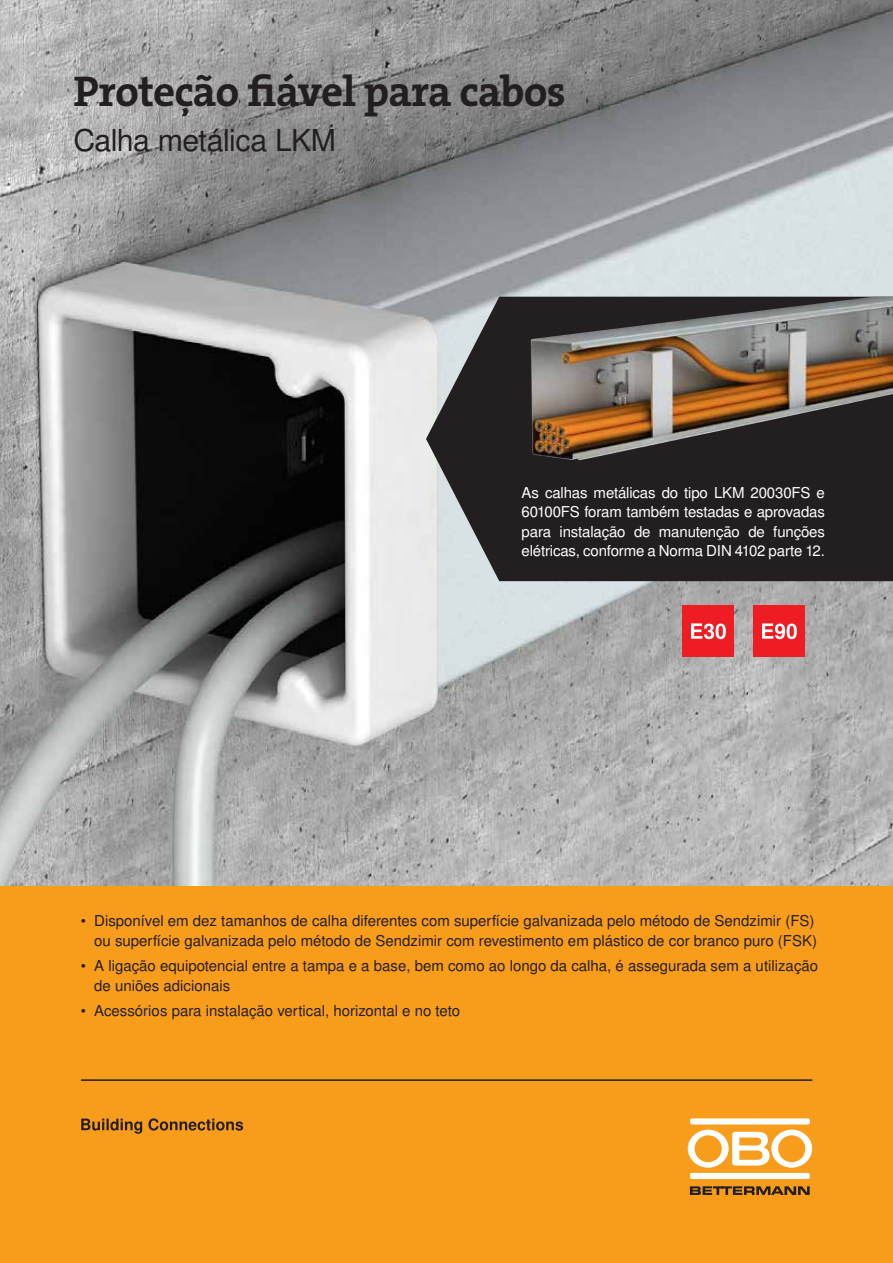
<style>
.page{position:relative;width:893px;height:1263px;background:#f89c1c}
.page>*{position:absolute;margin:0;border:0;box-sizing:border-box;transform-origin:0 0}
.t1{font:700 43.2px "The Serif B W7";letter-spacing:-.02em;color:#231f20}
.t2{font:30.3px "Nimbus San LOT";letter-spacing:-.02em;color:#231f20}
.t3{font:15px/19.5px "Nimbus San LOT";color:#231f20;text-align:right}
.t4{font:15px/19.5px "Nimbus San LOT";letter-spacing:-.01em;color:#fff;text-align:justify}
</style>
<div class="page">
<img style="left:0;top:0;width:893px;height:885px">
<hr style="left:82px;top:1079px;width:730px;height:2px;background:#231f20">
<div style="left:690px;top:1173px;width:120px;height:6px;background:#fff;border-radius:2px"></div>
<svg style="left:688px;top:1129px;width:124px;height:39px"></svg>
<div style="left:690px;top:1118px;width:120px;height:6px;background:#fff;border-radius:2px"></div>
<svg style="left:690px;top:1186px;width:120px;height:9px"></svg>
<svg style="left:81px;top:1118px;width:162px;height:16px"></svg>
<svg style="left:426px;top:297px;width:467px;height:284px;background:#3c3a3b"></svg>
<img style="left:531px;top:297px;width:362px;height:163px">
<div style="left:682px;top:605px;width:52px;height:52px;background:#ee1d23"></div>
<svg style="left:691px;top:623px;width:35px;height:16px"></svg>
<div style="left:753px;top:605px;width:52px;height:52px;background:#ee1d23"></div>
<svg style="left:762px;top:623px;width:35px;height:16px"></svg>
<h1 class="t1" style="left:73px;top:63px;width:494px">Proteção fiável para cabos</h1>
<h2 class="t2" style="left:73px;top:122px;width:264px">Calha metálica LKM</h2>
<p class="t4" style="left:522px;top:483px;width:305px">As calhas metálicas do tipo LKM 20030FS e 60100FS foram também testadas e aprovadas para instalação de manutenção de funções elétricas, conforme a Norma DIN 4102 parte 12.</p>
<p class="t3" style="left:81px;top:911px;width:738px">• Disponível em dez tamanhos de calha diferentes com superfície galvanizada pelo método de Sendzimir (FS) ou superfície galvanizada pelo método de Sendzimir com revestimento em plástico de cor branco puro (FSK)</p>
<p class="t3" style="left:94px;top:956px;width:725px;text-align:left;text-indent:-14px">• A ligação equipotencial entre a tampa e a base, bem como ao longo da calha, é assegurada sem a utilização de uniões adicionais</p>
<p class="t3" style="left:81px;top:1001px;width:381px">• Acessórios para instalação vertical, horizontal e no teto</p>
</div>
